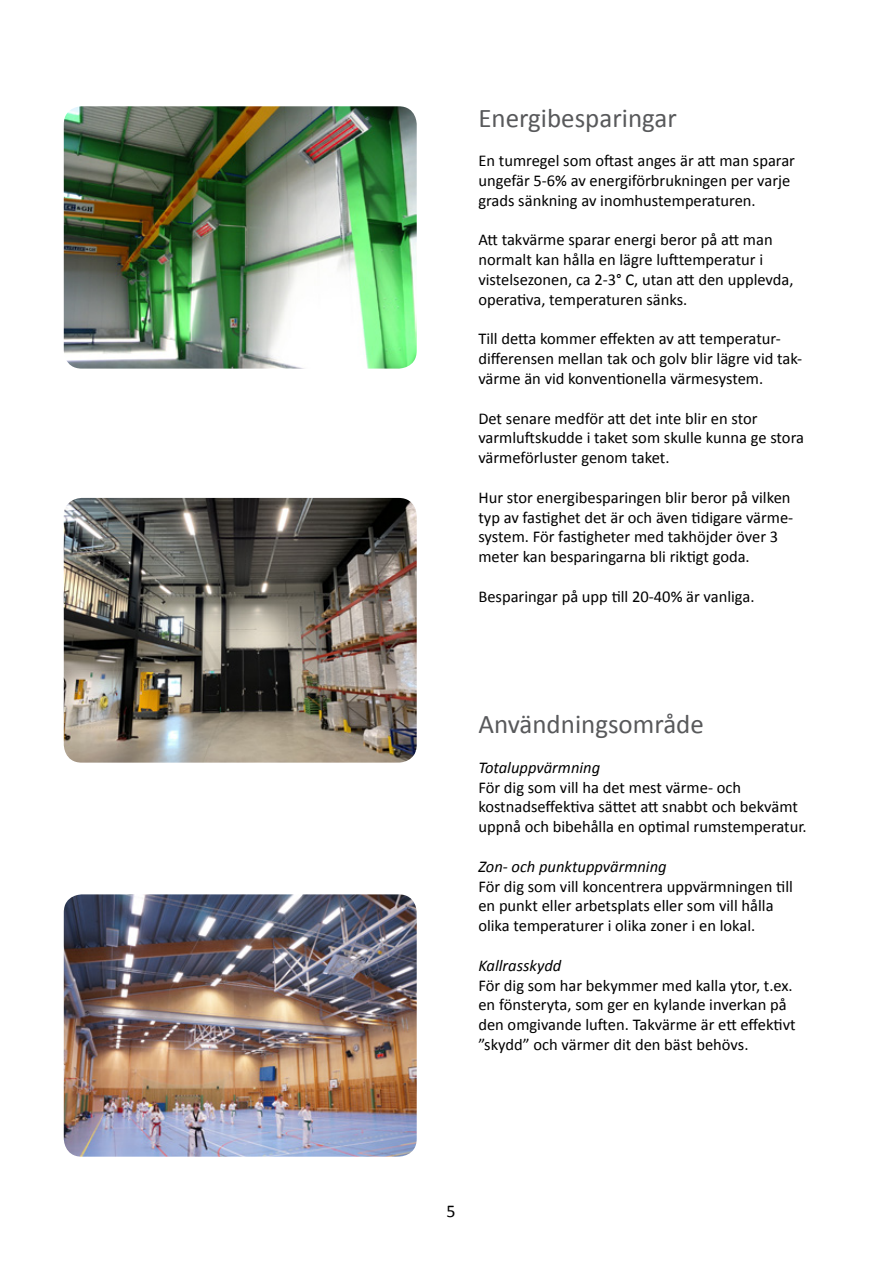
<style>
.page{position:relative;width:893px;height:1263px;background:#fff}
.page>*{position:absolute;margin:0;border:0;box-sizing:border-box;transform-origin:0 0}
.t1{font:27px "Calibri";color:#58595b}
.t2{font:18px "Calibri";color:#000}
.t3{font:16.5px/19.8px "Calibri";color:#000}
.t4{font:italic 16.5px "Calibri";color:#000}
</style>
<div class="page">
<img style="left:64px;top:106px;width:353px;height:263px">
<img style="left:64px;top:894px;width:353px;height:263px">
<img style="left:64px;top:498px;width:353px;height:265px">
<h1 class="t1" style="left:478px;top:101px;width:200px">Energibesparingar</h1>
<p class="t3" style="left:478px;top:151px;width:318px">En tumregel som oftast anges är att man sparar ungefär 5-6% av energiförbrukningen per varje grads sänkning av inomhustemperaturen.</p>
<p class="t3" style="left:478px;top:230px;width:317px">Att takvärme sparar energi beror på att man normalt kan hålla en lägre lufttemperatur i vistelsezonen, ca 2-3° C, utan att den upplevda, operativa, temperaturen sänks.</p>
<p class="t3" style="left:478px;top:329px;width:325px">Till detta kommer effekten av att temperatur&shy;differensen mellan tak och golv blir lägre vid tak&shy;värme än vid konventionella värmesystem.</p>
<p class="t3" style="left:478px;top:408px;width:327px">Det senare medför att det inte blir en stor varmluftskudde i taket som skulle kunna ge stora värmeförluster genom taket.</p>
<p class="t3" style="left:478px;top:487px;width:316px">Hur stor energibesparingen blir beror på vilken typ av fastighet det är och även tidigare värme&shy;system. För fastigheter med takhöjder över 3 meter kan besparingarna bli riktigt goda.</p>
<p class="t3" style="left:478px;top:586px;width:278px">Besparingar på upp till 20-40% är vanliga.</p>
<h1 class="t1" style="left:478px;top:707px;width:227px">Användningsområde</h1>
<p class="t4" style="left:478px;top:756px;width:123px">Totaluppvärmning</p>
<p class="t3" style="left:478px;top:777px;width:330px">För dig som vill ha det mest värme- och kostnadseffektiva sättet att snabbt och bekvämt uppnå och bibehålla en optimal rumstemperatur.</p>
<p class="t4" style="left:478px;top:855px;width:190px">Zon- och punktuppvärmning</p>
<p class="t3" style="left:478px;top:876px;width:316px">För dig som vill koncentrera uppvärmningen till en punkt eller arbetsplats eller som vill hålla olika temperaturer i olika zoner i en lokal.</p>
<p class="t4" style="left:478px;top:954px;width:85px">Kallrasskydd</p>
<p class="t3" style="left:478px;top:975px;width:319px">För dig som har bekymmer med kalla ytor, t.ex. en fönsteryta, som ger en kylande inverkan på den omgivande luften. Takvärme är ett effektivt ”skydd” och värmer dit den bäst behövs.</p>
<p class="t2" style="left:446px;top:1199px;width:11px">5</p>
</div>
